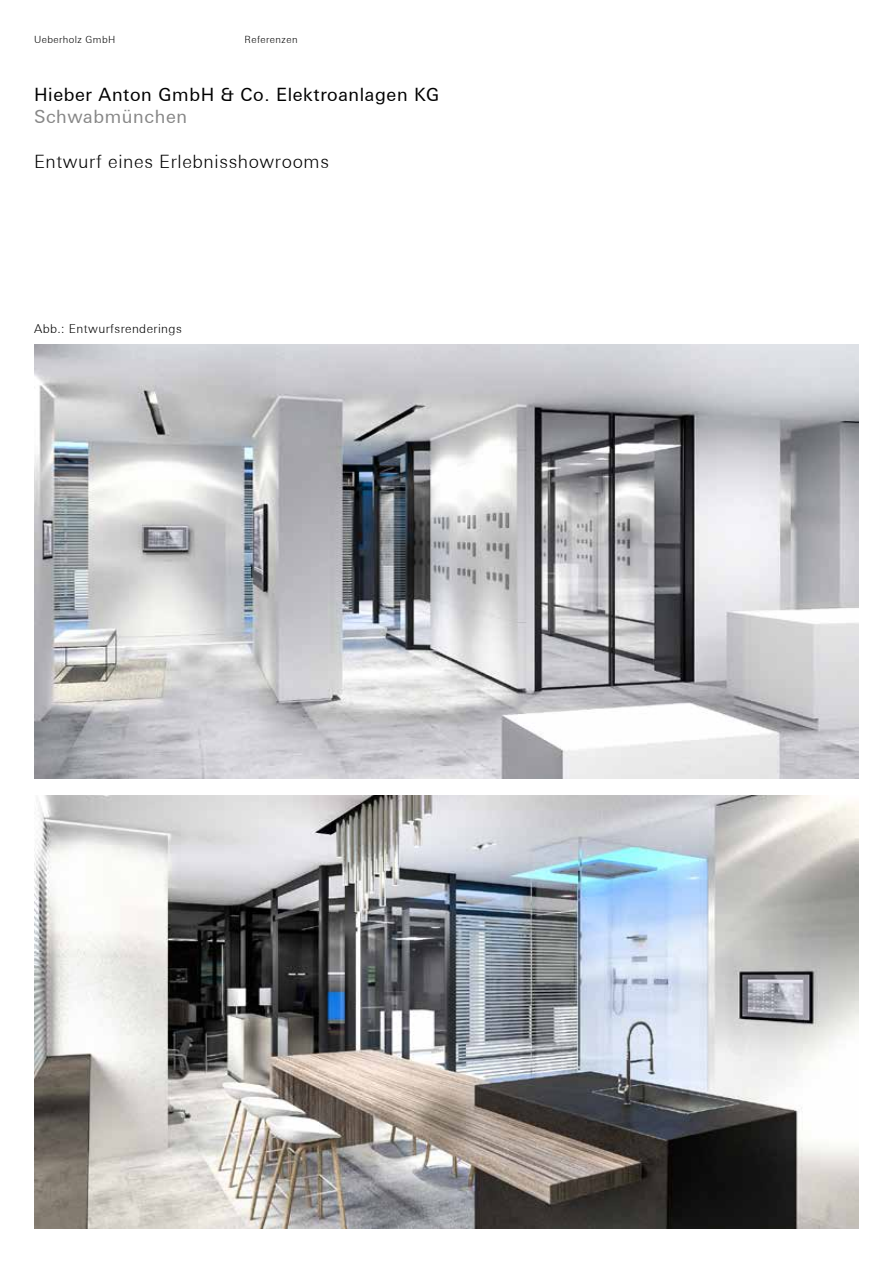
<style>
.page{position:relative;width:893px;height:1263px;background:#fff}
.page>*{position:absolute;margin:0;border:0;box-sizing:border-box;transform-origin:0 0}
.t1{font:18px "Linotype Univers Basic";letter-spacing:.035em;color:#000}
.t2{font:300 18px "Linotype Univers Basic";letter-spacing:.035em;color:#000}
.t3{font:18px "Linotype Univers Basic";letter-spacing:.035em;color:#878787}
.t4{font:300 12px "Linotype Univers Basic";letter-spacing:.035em;color:#000}
.t5{font:300 9.75px "Linotype Univers Basic";letter-spacing:.045em;color:#000}
</style>
<div class="page">
<img style="left:34px;top:344px;width:825px;height:434px">
<img style="left:34px;top:795px;width:825px;height:434px">
<p class="t5" style="left:34px;top:34px;width:83px">Ueberholz GmbH</p>
<p class="t5" style="left:244px;top:34px;width:55px">Referenzen</p>
<p class="t1" style="left:34px;top:84px;width:407px">Hieber Anton GmbH &amp; Co. Elektroanlagen KG</p>
<p class="t3" style="left:34px;top:106px;width:155px">Schwabmünchen</p>
<p class="t2" style="left:34px;top:151px;width:296px">Entwurf eines Erlebnisshowrooms</p>
<p class="t4" style="left:34px;top:322px;width:149px">Abb.: Entwurfsrenderings</p>
</div>
